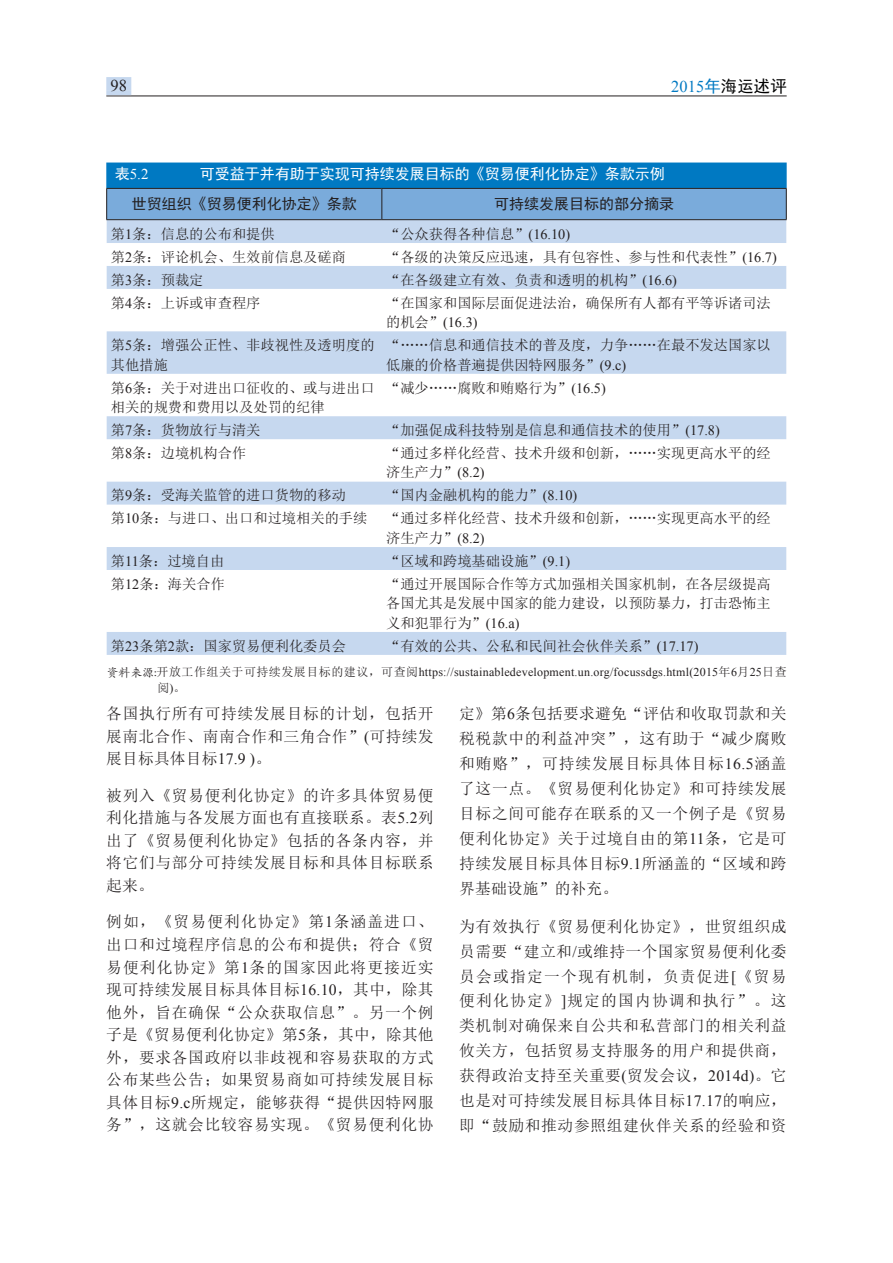
<style>
.page{position:relative;width:893px;height:1263px;background:#fff}
.page>*{position:absolute;margin:0;border:0;box-sizing:border-box;transform-origin:0 0}
.t1{font:16.5px "Times New Roman";color:#0079c2}
.t2{font:16.5px "Times New Roman";color:#231f20}
.段落样式2{font:15.75px/22.5px "Sim Sun";letter-spacing:.04em;color:#231f20;text-align:justify}
.Table_Titre{font:15px "Sim Hei";color:#fff}
.Table_text{font:15px "Sim Hei";color:#231f20}
.Table_Titre-2{font:15px "Times New Roman";color:#fff}
.Table_text-2{font:14.25px/19.5px "Sim Sun";color:#231f20}
.段落样式12{font:12px/16.5px "Times New Roman";letter-spacing:.02em;color:#231f20}
.s1{font-family:"Sim Hei"}
.s2{font-family:"Sim Hei";color:#000}
.s3{font-family:"Times New Roman"}
.s4{font-family:"ST Kaiti"}
.s5{font-family:"Sim Sun"}
</style>
<div class="page">
<hr style="left:106px;top:96px;width:681px;height:1px;background:#231f20">
<div style="left:106px;top:77px;width:25px;height:14px;background:#c6d8ef"></div>
<hr style="left:106px;top:91px;width:25px;height:4px;background:#c6d8ef">
<div style="left:106px;top:163px;width:681px;height:25px;background:#0079c2"></div>
<div style="left:107px;top:189px;width:679px;height:30px;background:#7aabdb"></div>
<svg style="left:107px;top:220px;width:679px;height:435px"></svg>
<hr style="left:106px;top:188px;width:276px;height:1px;background:#231f20">
<hr style="left:382px;top:188px;width:405px;height:1px;background:#231f20">
<hr style="left:106px;top:219px;width:276px;height:1px;background:#231f20">
<hr style="left:382px;top:219px;width:405px;height:1px;background:#231f20">
<hr style="left:106px;top:189px;width:1px;height:30px;background:#231f20">
<hr style="left:381px;top:189px;width:1px;height:30px;background:#231f20">
<hr style="left:786px;top:189px;width:1px;height:30px;background:#231f20">
<p class="t2" style="left:111px;top:74px;width:18px">98</p>
<p class="t1" style="left:671px;top:75px;width:117px">2015<span class="s1">年</span><span class="s2">海运述评</span></p>
<p class="Table_Titre-2" style="left:115px;top:164px;width:35px"><span class="s1">表</span>5.2</p>
<p class="Table_Titre" style="left:200px;top:166px;width:466px">可受益于并有助于实现可持续发展目标的《贸易便利化协定》条款示例</p>
<p class="Table_text" style="left:132px;top:196px;width:226px">世贸组织《贸易便利化协定》条款</p>
<p class="Table_text" style="left:494px;top:196px;width:181px">可持续发展目标的部分摘录</p>
<p class="Table_text-2" style="left:111px;top:224px;width:165px">第<span class="s3">1</span>条：信息的公布和提供</p>
<p class="Table_text-2" style="left:386px;top:224px;width:186px">“公众获得各种信息”<span class="s3">(16.10)</span></p>
<p class="Table_text-2" style="left:111px;top:247px;width:237px">第<span class="s3">2</span>条：评论机会、生效前信息及磋商</p>
<p class="Table_text-2" style="left:386px;top:247px;width:392px">“各级的决策反应迅速，具有包容性、参与性和代表性”<span class="s3">(16.7)</span></p>
<p class="Table_text-2" style="left:111px;top:270px;width:94px">第<span class="s3">3</span>条：预裁定</p>
<p class="Table_text-2" style="left:386px;top:270px;width:292px">“在各级建立有效、负责和透明的机构”<span class="s3">(16.6)</span></p>
<p class="Table_text-2" style="left:111px;top:293px;width:151px">第<span class="s3">4</span>条：上诉或审查程序</p>
<p class="Table_text-2" style="left:386px;top:293px;width:386px">“在国家和国际层面促进法治，确保所有人都有平等诉诸司法的机会”<span class="s3">(16.3)</span></p>
<p class="Table_text-2" style="left:111px;top:335px;width:265px">第<span class="s3">5</span>条：增强公正性、非歧视性及透明度的其他措施</p>
<p class="Table_text-2" style="left:386px;top:335px;width:386px">“……信息和通信技术的普及度，力争……在最不发达国家以低廉的价格普遍提供因特网服务”<span class="s3">(9.c)</span></p>
<p class="Table_text-2" style="left:111px;top:378px;width:265px">第<span class="s3">6</span>条：关于对进出口征收的、或与进出口相关的规费和费用以及处罚的纪律</p>
<p class="Table_text-2" style="left:386px;top:378px;width:221px">“减少……腐败和贿赂行为”<span class="s3">(16.5)</span></p>
<p class="Table_text-2" style="left:111px;top:420px;width:151px">第<span class="s3">7</span>条：货物放行与清关</p>
<p class="Table_text-2" style="left:386px;top:420px;width:335px">“加强促成科技特别是信息和通信技术的使用”<span class="s3">(17.8)</span></p>
<p class="Table_text-2" style="left:111px;top:443px;width:137px">第<span class="s3">8</span>条：边境机构合作</p>
<p class="Table_text-2" style="left:386px;top:443px;width:386px">“通过多样化经营、技术升级和创新，……实现更高水平的经济生产力”<span class="s3">(8.2)</span></p>
<p class="Table_text-2" style="left:111px;top:485px;width:237px">第<span class="s3">9</span>条：受海关监管的进口货物的移动</p>
<p class="Table_text-2" style="left:386px;top:485px;width:193px">“国内金融机构的能力”<span class="s3">(8.10)</span></p>
<p class="Table_text-2" style="left:111px;top:508px;width:258px">第<span class="s3">10</span>条：与进口、出口和过境相关的手续</p>
<p class="Table_text-2" style="left:386px;top:508px;width:386px">“通过多样化经营、技术升级和创新，……实现更高水平的经济生产力”<span class="s3">(8.2)</span></p>
<p class="Table_text-2" style="left:111px;top:551px;width:115px">第<span class="s3">11</span>条：过境自由</p>
<p class="Table_text-2" style="left:386px;top:551px;width:186px">“区域和跨境基础设施”<span class="s3">(9.1)</span></p>
<p class="Table_text-2" style="left:111px;top:574px;width:115px">第<span class="s3">12</span>条：海关合作</p>
<p class="Table_text-2" style="left:386px;top:574px;width:386px;text-align:justify">“通过开展国际合作等方式加强相关国家机制，在各层级提高各国尤其是发展中国家的能力建设，以预防暴力，打击恐怖主义和犯罪行为”<span class="s3">(16.a)</span></p>
<p class="Table_text-2" style="left:111px;top:636px;width:237px">第<span class="s3">23</span>条第<span class="s3">2</span>款：国家贸易便利化委员会</p>
<p class="Table_text-2" style="left:386px;top:636px;width:314px">“有效的公共、公私和民间社会伙伴关系”<span class="s3">(17.17)</span></p>
<p class="段落样式12" style="left:157px;top:663px;width:631px;text-indent:-51px"><span class="s4">资料来源:</span><span class="s5">开放工作组关于可持续发展目标的建议，可查阅</span>https://sustainabledevelopment.un.org/focussdgs.html(2015<span class="s5">年</span>6<span class="s5">月</span>25<span class="s5">日查阅</span>)<span class="s5">。</span></p>
<p class="段落样式2" style="left:106px;top:702px;width:329px">各国执行所有可持续发展目标的计划，包括开展南北合作、南南合作和三角合作”<span class="s3">(</span>可持续发展目标具体目标<span class="s3">17.9 )</span>。</p>
<p class="段落样式2" style="left:106px;top:784px;width:329px">被列入《贸易便利化协定》的许多具体贸易便利化措施与各发展方面也有直接联系。表<span class="s3">5.2</span>列出了《贸易便利化协定》包括的各条内容，并将它们与部分可持续发展目标和具体目标联系起来。</p>
<p class="段落样式2" style="left:106px;top:911px;width:329px">例如，《贸易便利化协定》第<span class="s3">1</span>条涵盖进口、出口和过境程序信息的公布和提供；符合《贸易便利化协定》第<span class="s3">1</span>条的国家因此将更接近实现可持续发展目标具体目标<span class="s3">16.10</span>，其中，除其他外，旨在确保“公众获取信息”。另一个例子是《贸易便利化协定》第<span class="s3">5</span>条，其中，除其他外，要求各国政府以非歧视和容易获取的方式公布某些公告；如果贸易商如可持续发展目标具体目标<span class="s3">9.c</span>所规定，能够获得“提供因特网服务”，这就会比较容易实现。《贸易便利化协</p>
<p class="段落样式2" style="left:459px;top:701px;width:329px;line-height:24.9px">定》第<span class="s3">6</span>条包括要求避免“评估和收取罚款和关税税款中的利益冲突”，这有助于“减少腐败和贿赂”，可持续发展目标具体目标<span class="s3">16.5</span>涵盖了这一点。《贸易便利化协定》和可持续发展目标之间可能存在联系的又一个例子是《贸易便利化协定》关于过境自由的第<span class="s3">11</span>条，它是可持续发展目标具体目标<span class="s3">9.1</span>所涵盖的“区域和跨界基础设施”的补充。</p>
<p class="段落样式2" style="left:459px;top:913px;width:329px;line-height:24.9px">为有效执行《贸易便利化协定》，世贸组织成员需要“建立和<span class="s3">/</span>或维持一个国家贸易便利化委员会或指定一个现有机制，负责促进<span class="s3">[</span>《贸易便利化协定》<span class="s3">]</span>规定的国内协调和执行”。这类机制对确保来自公共和私营部门的相关利益攸关方，包括贸易支持服务的用户和提供商，获得政治支持至关重要<span class="s3">(</span>贸发会议，<span class="s3">2014d)</span>。它也是对可持续发展目标具体目标<span class="s3">17.17</span>的响应，即“鼓励和推动参照组建伙伴关系的经验和资</p>
</div>
